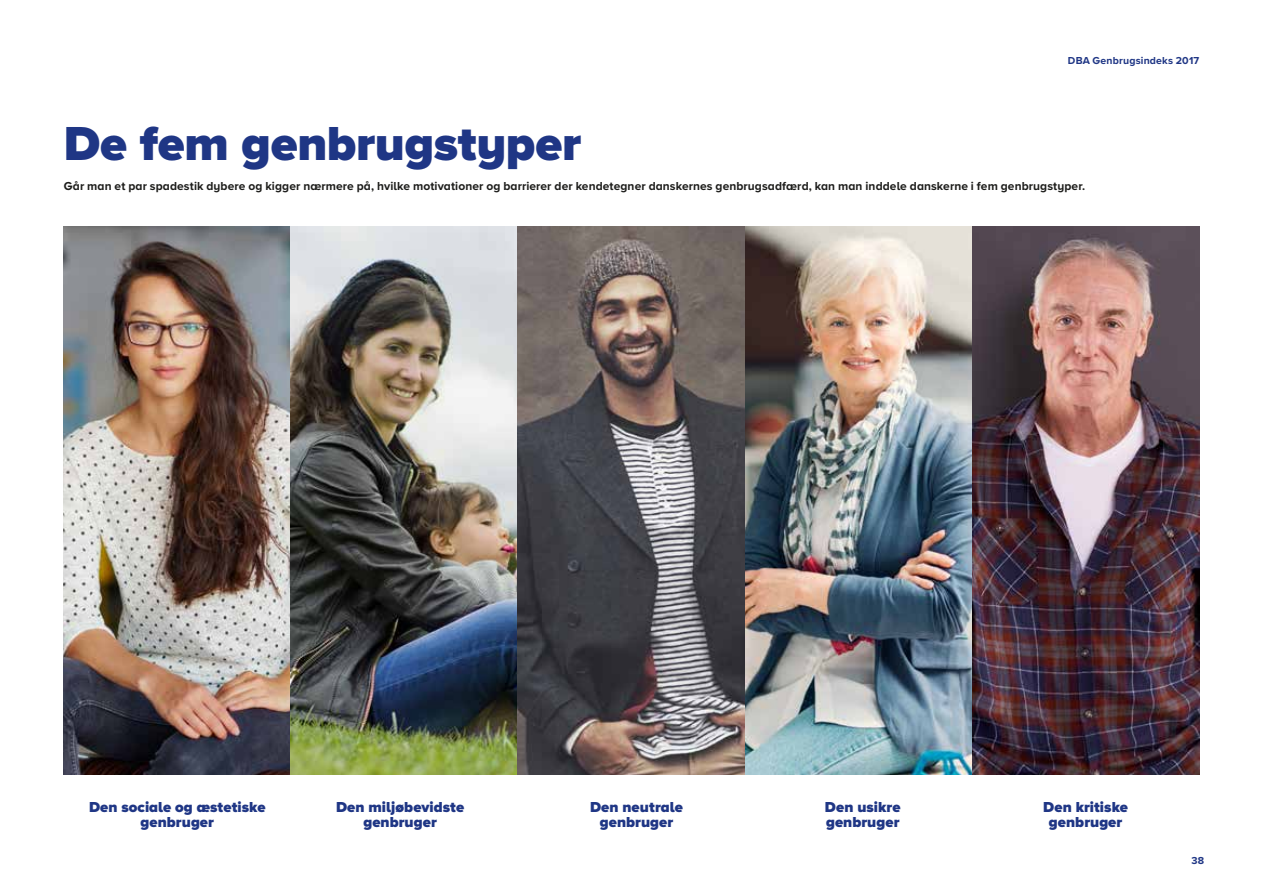
<style>
.page{position:relative;width:1263px;height:893px;background:#fff}
.page>*{position:absolute;margin:0;border:0;box-sizing:border-box;transform-origin:0 0}
.t1{font:900 49.5px "Proxima Nova A";letter-spacing:-.005em;color:#1f3685}
.t2{font:900 15px/15px "Proxima Nova A";letter-spacing:.005em;color:#1f3685;text-align:center}
.t3{font:700 12px "Proxima Nova A";letter-spacing:.01em;color:#1d1d1b}
.t4{font:700 10.5px "Proxima Nova A";letter-spacing:.015em;color:#1f3685}
</style>
<div class="page">
<img style="left:64px;top:226px;width:1135px;height:549px">
<h1 class="t1" style="left:64px;top:106px;width:519px">De fem genbrugstyper</h1>
<p class="t4" style="left:1068px;top:52px;width:133px">DBA Genbrugsindeks 2017</p>
<p class="t3" style="left:64px;top:177px;width:1023px">Går man et par spadestik dybere og kigger nærmere på, hvilke motivationer og barrierer der kendetegner danskernes genbrugsadfærd, kan man inddele danskerne i fem genbrugstyper.</p>
<p class="t2" style="left:89px;top:800px;width:178px">Den sociale og æstetiske genbruger</p>
<p class="t2" style="left:336px;top:800px;width:130px">Den miljøbevidste genbruger</p>
<p class="t2" style="left:590px;top:800px;width:94px">Den neutrale genbruger</p>
<p class="t2" style="left:825px;top:800px;width:77px;text-align:left">Den usikre genbruger</p>
<p class="t2" style="left:1043px;top:800px;width:86px">Den kritiske genbruger</p>
<p class="t4" style="left:1191px;top:853px;width:14px">38</p>
</div>
